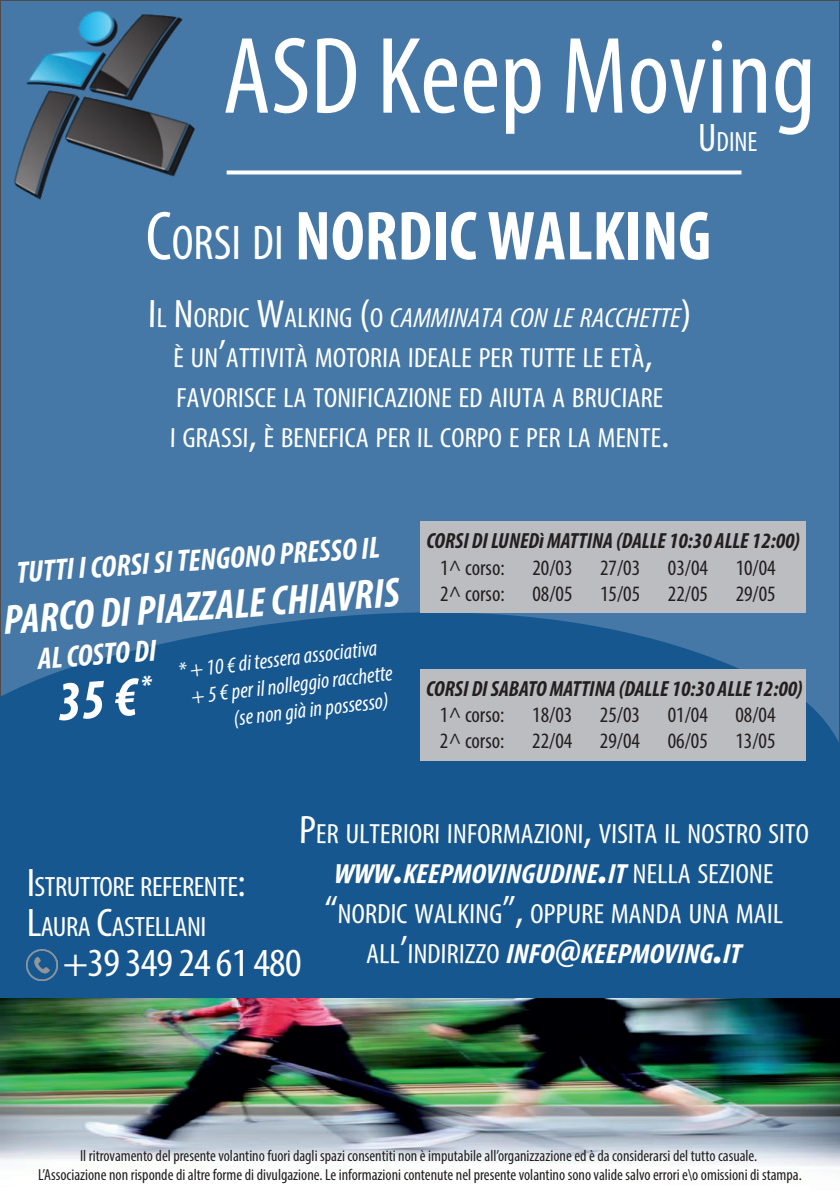
<style>
.page{position:relative;width:840px;height:1191px;background:#fff}
.page>*{position:absolute;margin:0;border:0;box-sizing:border-box;transform-origin:0 0}
.t1{font:condensed 110px "Myriad Pro";color:#fff}
.t2{font:700 condensed 70px "Myriad Pro";color:#fff}
.t3{font:italic 700 condensed 55.8px "Myriad Pro";color:#fff}
.t4{font:italic 700 condensed 41.8px "Myriad Pro";color:#fff}
.t5{font:condensed 40px "Myriad Pro";letter-spacing:-.015em;color:#fff;scale:1.07 1}
.t6{font:italic 700 condensed 30.8px "Myriad Pro";color:#fff}
.t7{font:condensed 28px/40.8px "Myriad Pro";letter-spacing:-.015em;color:#fff;text-align:center;scale:1.07 1}
.t8{font:condensed 28px "Myriad Pro";letter-spacing:-.015em;color:#fff}
.t9{font:italic condensed 22.4px "Myriad Pro";color:#fff}
.t10{font:condensed 22px "Myriad Pro";color:#231f20}
.t11{font:italic 700 condensed 22px "Myriad Pro";color:#231f20}
.t12{font:condensed 16px/19.2px "Myriad Pro";color:#231f20;text-align:center}
.s1{font-size:40px}
.s2{font-weight:400}
.s3{font-weight:400;font-size:49px}
.s4{font-style:italic}
.s5{font-weight:700;font-style:italic}
.s6{font-weight:700;font-style:italic;font-size:40px}
</style>
<div class="page">
<div style="left:0;top:0;width:839px;height:1191px;background:#4578a6;border:2px solid #231f20"></div>
<svg style="left:0;top:584px;width:839px;height:414px;background:#1d5b92"></svg>
<div style="left:420px;top:522px;width:384px;height:91px;background:#bcbdc0"></div>
<div style="left:420px;top:669px;width:384px;height:91px;background:#bcbdc0"></div>
<img style="left:0;top:998px;width:839px;height:193px">
<svg style="left:226px;top:170px;width:515px;height:4px;background:#e8eef4"></svg>
<img style="left:27px;top:949px;width:30px;height:31px">
<img style="left:14px;top:11px;width:181px;height:188px">
<h1 class="t1" style="left:223px;top:10px;width:594px">ASD Keep Moving</h1>
<p class="t8" style="left:697px;top:125px;width:61px"><span class="s1">U</span>DINE</p>
<h2 class="t2" style="left:145px;top:192px;width:567px"><span class="s2">C</span><span class="s3">ORSI DI</span> NORDIC WALKING</h2>
<p class="t7" style="left:148px;top:290px;width:509px;rotate:1deg"><span class="s1">I</span>L <span class="s1">N</span>ORDIC <span class="s1">W</span>ALKING <span class="s1">(</span>O <span class="s4">CAMMINATA CON LE RACCHETTE</span><span class="s1">)<br></span>È UN<span class="s1">’</span>ATTIVITÀ MOTORIA IDEALE PER TUTTE LE ETÀ<span class="s1">, </span>FAVORISCE LA TONIFICAZIONE ED AIUTA A BRUCIARE<br>I GRASSI<span class="s1">,</span> È BENEFICA PER IL CORPO E PER LA MENTE<sup>.</sup></p>
<p class="t6" style="left:15px;top:553px;width:365px;rotate:-4deg">TUTTI I CORSI SI TENGONO PRESSO IL</p>
<h3 class="t4" style="left:2px;top:594px;width:398px;rotate:-4deg">PARCO DI PIAZZALE CHIAVRIS</h3>
<p class="t6" style="left:36px;top:639px;width:120px;rotate:-4deg">AL COSTO DI</p>
<h3 class="t3" style="left:55px;top:667px;width:96px;rotate:-4deg">35 €<sup>*</sup></h3>
<p class="t9" style="left:177px;top:658px;width:201px;rotate:-7deg">* + 10 € di tessera associativa</p>
<p class="t9" style="left:190px;top:683px;width:204px;rotate:-7deg">+ 5 € per il nolleggio racchette</p>
<p class="t9" style="left:232px;top:705px;width:157px;rotate:-7deg">(se non già in possesso)</p>
<p class="t11" style="left:426px;top:527px;width:375px">CORSI DI LUNEDì MATTINA (DALLE 10:30 ALLE 12:00)</p>
<p class="t10" style="left:440px;top:554px;width:66px">1^ corso:</p>
<p class="t10" style="left:532px;top:554px;width:42px">20/03</p>
<p class="t10" style="left:599px;top:554px;width:42px">27/03</p>
<p class="t10" style="left:667px;top:554px;width:42px">03/04</p>
<p class="t10" style="left:735px;top:554px;width:42px">10/04</p>
<p class="t10" style="left:440px;top:580px;width:66px">2^ corso:</p>
<p class="t10" style="left:532px;top:580px;width:42px">08/05</p>
<p class="t10" style="left:599px;top:580px;width:42px">15/05</p>
<p class="t10" style="left:667px;top:580px;width:42px">22/05</p>
<p class="t10" style="left:735px;top:580px;width:42px">29/05</p>
<p class="t11" style="left:426px;top:674px;width:378px">CORSI DI SABATO MATTINA (DALLE 10:30 ALLE 12:00)</p>
<p class="t10" style="left:439px;top:701px;width:66px">1^ corso:</p>
<p class="t10" style="left:532px;top:701px;width:42px">18/03</p>
<p class="t10" style="left:599px;top:701px;width:42px">25/03</p>
<p class="t10" style="left:667px;top:701px;width:42px">01/04</p>
<p class="t10" style="left:735px;top:701px;width:42px">08/04</p>
<p class="t10" style="left:439px;top:728px;width:66px">2^ corso:</p>
<p class="t10" style="left:532px;top:728px;width:42px">22/04</p>
<p class="t10" style="left:599px;top:728px;width:42px">29/04</p>
<p class="t10" style="left:667px;top:728px;width:42px">06/05</p>
<p class="t10" style="left:735px;top:728px;width:42px">13/05</p>
<p class="t7" style="left:299px;top:809px;width:478px;line-height:39.6px;rotate:1deg"><span class="s1">P</span>ER ULTERIORI INFORMAZIONI<span class="s1">,</span> VISITA IL NOSTRO SITO <span class="s5">WWW</span><span class="s6">.</span><span class="s5">KEEPMOVINGUDINE</span><span class="s6">.</span><span class="s5">IT</span> NELLA SEZIONE <span class="s1">“</span>NORDIC WALKING<span class="s1">”,</span> OPPURE MANDA UNA MAIL ALL<span class="s1">’</span>INDIRIZZO <span class="s5">INFO</span><span class="s6">@</span><span class="s5">KEEPMOVING</span><span class="s6">.</span><span class="s5">IT</span></p>
<p class="t7" style="left:27px;top:866px;width:206px;line-height:40px;text-align:left"><span class="s1">I</span>STRUTTORE REFERENTE<span class="s1">:<br>L</span>AURA <span class="s1">C</span>ASTELLANI</p>
<h3 class="t5" style="left:63px;top:938px;width:224px">+39 349 24 61 480</h3>
<p class="t12" style="left:38px;top:1145px;width:764px">Il ritrovamento del presente volantino fuori dagli spazi consentiti non è imputabile all’organizzazione ed è da considerarsi del tutto casuale.<br>L’Associazione non risponde di altre forme di divulgazione. Le informazioni contenute nel presente volantino sono valide salvo errori e\o omissioni di stampa.</p>
</div>
